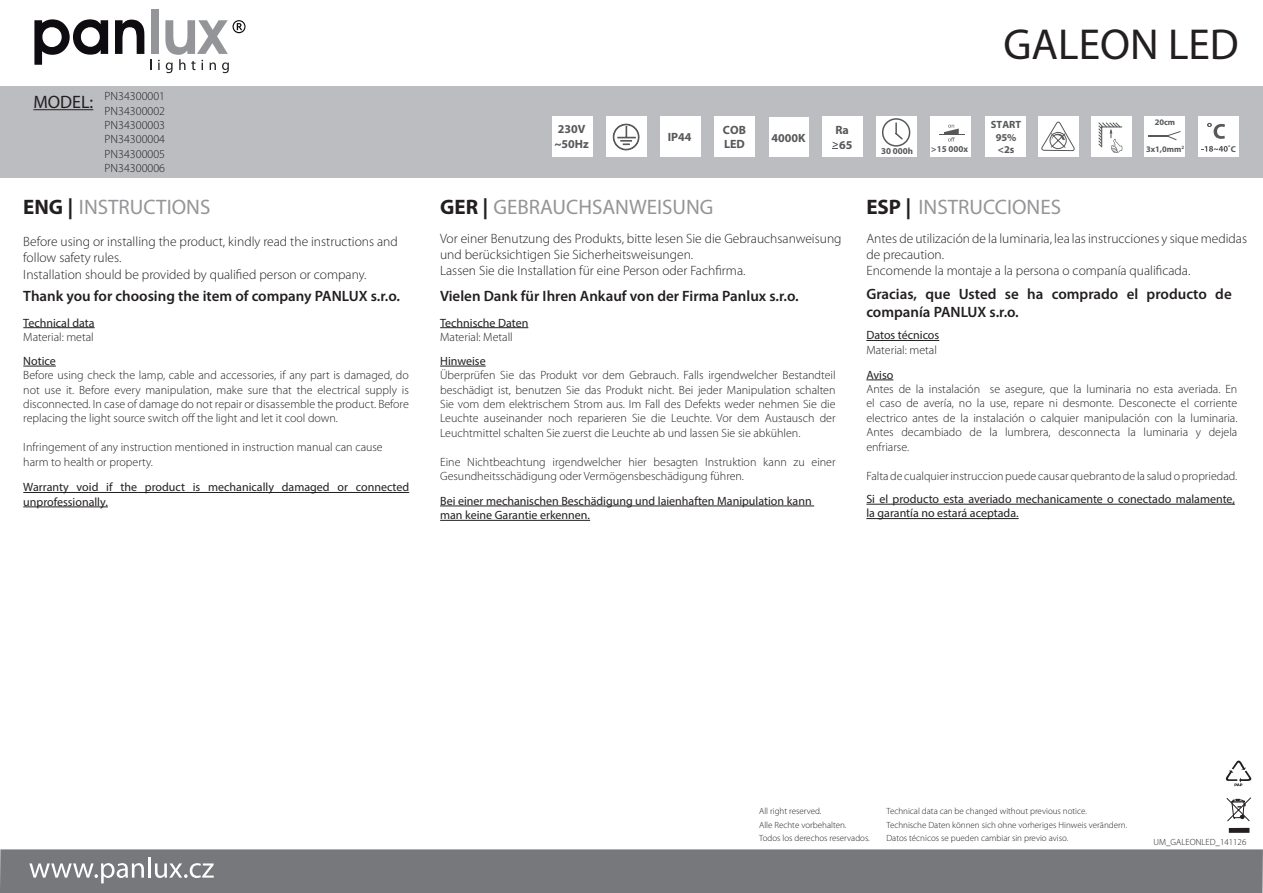
<style>
.page{position:relative;width:1263px;height:893px;background:#fff}
.page>*{position:absolute;margin:0;border:0;box-sizing:border-box;transform-origin:0 0}
.t1{font:43.5px "Myriad Pro";color:#231f20}
.t2{font:21px "Myriad Pro";color:#939598}
.t3{font:18px "Myriad Pro";color:#231f20}
.t4{font:600 15px "Myriad Pro";color:#231f20}
.t5{font:300 13.5px/16.2px "Myriad Pro";color:#231f20}
.t6{font:300 12px/14.4px "Myriad Pro";color:#231f20;text-align:justify}
.t7{font:12px/14.4px "Myriad Pro";color:#231f20}
.t8{font:700 12px/14.4px "Myriad Pro";color:#57585a}
.t9{font:700 10.5px/12.6px "Myriad Pro";color:#57585a;text-align:center}
.t10{font:300 9px "Myriad Pro";color:#231f20}
.t11{font:700 9px "Myriad Pro";color:#57585a}
.t12{font:700 8.55px "Myriad Pro";color:#57585a}
.s1{font-weight:700;color:#231f20}
</style>
<div class="page">
<hr style="left:23px;top:492px;width:386px;height:1px;background:#231f20">
<hr style="left:23px;top:507px;width:85px;height:1px;background:#231f20">
<hr style="left:440px;top:506px;width:374px;height:1px;background:#231f20">
<hr style="left:440px;top:520px;width:150px;height:1px;background:#231f20">
<hr style="left:866px;top:504px;width:369px;height:1px;background:#231f20">
<hr style="left:866px;top:518px;width:153px;height:1px;background:#231f20">
<div style="left:0;top:849px;width:1263px;height:44px;background:#76787b"></div>
<svg style="left:29px;top:863px;width:115px;height:20px"></svg>
<hr style="left:148px;top:857px;width:3px;height:21px;background:#fff">
<svg style="left:155px;top:863px;width:59px;height:15px"></svg>
<svg style="left:1226px;top:797px;width:25px;height:24px"></svg>
<div style="left:1229px;top:828px;width:20px;height:5px;background:#231f20"></div>
<svg style="left:1225px;top:760px;width:27px;height:26px"></svg>
<hr style="left:440px;top:327px;width:88px;height:1px;background:#231f20">
<hr style="left:440px;top:366px;width:46px;height:1px;background:#231f20">
<hr style="left:23px;top:327px;width:72px;height:1px;background:#231f20">
<hr style="left:23px;top:366px;width:33px;height:1px;background:#231f20">
<hr style="left:866px;top:340px;width:73px;height:1px;background:#231f20">
<svg style="left:866px;top:380px;width:27px;height:1px"></svg>
<div style="left:0;top:86px;width:1263px;height:92px;background:#bcbdc0"></div>
<svg style="left:34px;top:19px;width:74px;height:46px"></svg>
<svg style="left:115px;top:20px;width:29px;height:34px"></svg>
<div style="left:151px;top:9px;width:8px;height:45px;background:#939598"></div>
<svg style="left:158px;top:20px;width:87px;height:53px"></svg>
<hr style="left:33px;top:109px;width:60px;height:1px;background:#231f20">
<div style="left:552px;top:116px;width:40px;height:41px;background:#fff"></div>
<div style="left:714px;top:116px;width:40px;height:41px;background:#fff"></div>
<div style="left:822px;top:116px;width:40px;height:41px;background:#fff"></div>
<svg style="left:833px;top:142px;width:5px;height:7px"></svg>
<div style="left:930px;top:116px;width:40px;height:41px;background:#fff"></div>
<div style="left:660px;top:116px;width:40px;height:41px;background:#fff"></div>
<div style="left:606px;top:116px;width:40px;height:41px;background:#fff"></div>
<div style="left:769px;top:117px;width:39px;height:40px;background:#fff"></div>
<div style="left:876px;top:116px;width:40px;height:41px;background:#fff"></div>
<svg style="left:895px;top:122px;width:9px;height:18px"></svg>
<div style="left:985px;top:116px;width:40px;height:41px;background:#fff"></div>
<svg style="left:939px;top:125px;width:25px;height:17px"></svg>
<svg style="left:612px;top:123px;width:28px;height:28px"></svg>
<div style="left:882px;top:118px;width:28px;height:29px;border:2px solid #57585a;border-radius:50%"></div>
<div style="left:1038px;top:116px;width:41px;height:41px;background:#fff"></div>
<svg style="left:1041px;top:121px;width:34px;height:30px"></svg>
<div style="left:1198px;top:116px;width:41px;height:41px;background:#fff"></div>
<svg style="left:1207px;top:123px;width:18px;height:16px"></svg>
<svg style="left:1201px;top:145px;width:29px;height:7px"></svg>
<div style="left:1144px;top:116px;width:41px;height:41px;background:#fff"></div>
<hr style="left:1148px;top:135px;width:20px;height:2px;background:#57585a">
<svg style="left:1168px;top:131px;width:13px;height:10px"></svg>
<div style="left:1091px;top:116px;width:40px;height:41px;background:#fff"></div>
<svg style="left:1098px;top:123px;width:24px;height:30px"></svg>
<p class="t1" style="left:1003px;top:17px;width:237px">GALEON LED</p>
<p class="t3" style="left:33px;top:91px;width:61px">MODEL:</p>
<p class="t6" style="left:105px;top:89px;width:62px">PN34300001</p>
<p class="t6" style="left:105px;top:103px;width:62px">PN34300002</p>
<p class="t6" style="left:105px;top:118px;width:62px">PN34300003</p>
<p class="t6" style="left:105px;top:132px;width:62px">PN34300004</p>
<p class="t6" style="left:105px;top:147px;width:62px">PN34300005</p>
<p class="t6" style="left:105px;top:161px;width:62px">PN34300006</p>
<p class="t2" style="left:23px;top:194px;width:189px"><span class="s1">ENG |</span> INSTRUCTIONS</p>
<p class="t2" style="left:440px;top:194px;width:275px"><span class="s1">GER |</span> GEBRAUCHSANWEISUNG</p>
<p class="t2" style="left:866px;top:194px;width:196px"><span class="s1">ESP |</span> INSTRUCCIONES</p>
<p class="t9" style="left:991px;top:118px;width:32px">START<br>95%</p>
<p class="t8" style="left:554px;top:121px;width:36px">230V ~50Hz</p>
<p class="t8" style="left:835px;top:123px;width:19px;text-align:center">Ra<br>65</p>
<p class="t8" style="left:723px;top:122px;width:24px">COB<br>LED</p>
<p class="t8" style="left:668px;top:129px;width:25px">IP44</p>
<p class="t8" style="left:771px;top:130px;width:36px">4000K</p>
<p class="t11" style="left:931px;top:143px;width:38px">&gt;15 000x</p>
<p class="t11" style="left:881px;top:145px;width:34px">30 000h</p>
<p class="t9" style="left:998px;top:143px;width:18px">&lt;2s</p>
<p class="t12" style="left:1155px;top:117px;width:22px">20cm</p>
<p class="t12" style="left:1146px;top:144px;width:40px">3x1,0mm<sup>2</sup></p>
<p class="t12" style="left:1231px;top:143px;width:7px">C</p>
<p class="t5" style="left:23px;top:233px;width:376px">Before using or installing the product, kindly read the instructions and follow safety rules.</p>
<p class="t5" style="left:23px;top:266px;width:345px">Installation should be provided by qualified person or company.</p>
<p class="t4" style="left:23px;top:286px;width:378px">Thank you for choosing the item of company PANLUX s.r.o.</p>
<p class="t7" style="left:23px;top:315px;width:73px">Technical data</p>
<p class="t6" style="left:23px;top:330px;width:72px">Material: metal</p>
<p class="t7" style="left:23px;top:353px;width:34px">Notice</p>
<p class="t6" style="left:23px;top:368px;width:387px">Before using check the lamp, cable and accessories, if any part is damaged, do not use it. Before every manipulation, make sure that the electrical supply is disconnected. In case of damage do not repair or disassemble the product. Before replacing the light source switch off the light and let it cool down.</p>
<p class="t6" style="left:23px;top:440px;width:361px">Infringement of any instruction mentioned in instruction manual can cause</p>
<p class="t6" style="left:23px;top:454px;width:131px">harm to health or property.</p>
<p class="t7" style="left:23px;top:480px;width:387px">Warranty void if the product is mechanically damaged or connected unprofessionally.</p>
<p class="t5" style="left:440px;top:230px;width:403px">Vor einer Benutzung des Produkts, bitte lesen Sie die Gebrauchsanweisung und berücksichtigen Sie Sicherheitsweisungen.</p>
<p class="t5" style="left:440px;top:263px;width:307px">Lassen Sie die Installation für eine Person oder Fachfirma.</p>
<p class="t4" style="left:440px;top:286px;width:360px">Vielen Dank für Ihren Ankauf von der Firma Panlux s.r.o.</p>
<p class="t7" style="left:440px;top:315px;width:90px">Technische Daten</p>
<p class="t6" style="left:440px;top:330px;width:74px">Material: Metall</p>
<p class="t7" style="left:440px;top:353px;width:47px">Hinweise</p>
<p class="t6" style="left:440px;top:368px;width:397px">Überprüfen Sie das Produkt vor dem Gebrauch. Falls irgendwelcher Bestandteil</p>
<p class="t6" style="left:440px;top:382px;width:397px">beschädigt ist, benutzen Sie das Produkt nicht. Bei jeder Manipulation schalten Sie vom dem elektrischem Strom aus. Im Fall des Defekts weder nehmen Sie die Leuchte auseinander noch reparieren Sie die Leuchte. Vor dem Austausch der Leuchtmittel schalten Sie zuerst die Leuchte ab und lassen Sie sie abkühlen.</p>
<p class="t6" style="left:440px;top:454px;width:397px">Eine Nichtbeachtung irgendwelcher hier besagten Instruktion kann zu einer<br>Gesundheitsschädigung oder Vermögensbeschädigung führen.</p>
<p class="t5" style="left:866px;top:230px;width:382px">Antes de utilización de la luminaria, lea las instrucciones y sique medidas</p>
<p class="t5" style="left:866px;top:246px;width:79px">de precaution.</p>
<p class="t5" style="left:866px;top:263px;width:326px">Encomende la montaje a la persona o companía qualificada.</p>
<p class="t4" style="left:866px;top:284px;width:367px">Gracias, que Usted se ha comprado el producto de</p>
<p class="t4" style="left:866px;top:302px;width:154px">companía PANLUX s.r.o.</p>
<p class="t7" style="left:866px;top:328px;width:74px">Datos técnicos</p>
<p class="t6" style="left:866px;top:342px;width:72px">Material: metal</p>
<p class="t7" style="left:866px;top:367px;width:29px">Aviso</p>
<p class="t6" style="left:866px;top:382px;width:373px">Antes de la instalación se asegure, que la luminaria no esta averiada. En el caso de avería, no la use, repare ni desmonte. Desconecte el corriente electrico antes de la instalación o calquier manipulación con la luminaria.<br>Antes decambiado de la lumbrera, desconnecta la luminaria y dejela enfriarse.</p>
<p class="t6" style="left:866px;top:468px;width:372px">Falta de cualquier instruccion puede causar quebranto de la salud o propriedad.</p>
<p class="t7" style="left:440px;top:493px;width:373px">Bei einer mechanischen Beschädigung und laienhaften Manipulation kann man keine Garantie erkennen.</p>
<p class="t7" style="left:866px;top:492px;width:370px">Si el producto esta averiado mechanicamente o conectado malamente,</p>
<p class="t7" style="left:866px;top:506px;width:154px">la garantía no estará aceptada.</p>
<p class="t10" style="left:759px;top:806px;width:64px">All right reserved.</p>
<p class="t10" style="left:886px;top:806px;width:202px">Technical data can be changed without previous notice.</p>
<p class="t10" style="left:759px;top:820px;width:89px">Alle Rechte vorbehalten.</p>
<p class="t10" style="left:886px;top:819px;width:242px">Technische Daten können sich ohne vorheriges Hinweis verändern.</p>
<p class="t10" style="left:759px;top:832px;width:112px">Todos los derechos reservados.</p>
<p class="t10" style="left:886px;top:832px;width:183px">Datos técnicos se pueden cambiar sin previo aviso.</p>
<p class="t10" style="left:1153px;top:837px;width:94px">UM_GALEONLED_141126</p>
</div>
